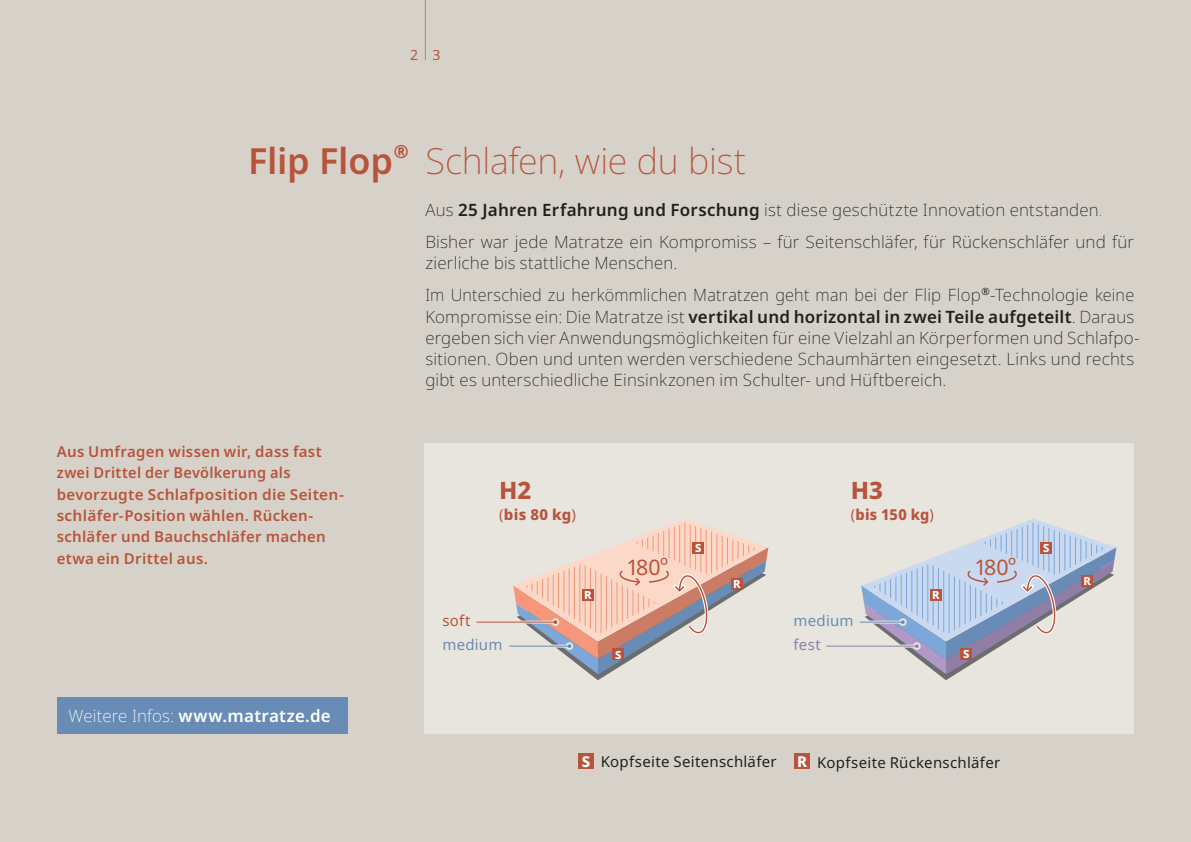
<style>
.page{position:relative;width:1191px;height:842px;background:#d7d2c9}
.page>*{position:absolute;margin:0;border:0;box-sizing:border-box;transform-origin:0 0}
.t1{font:200 36px "Noto Sans";letter-spacing:-.01em;color:#b8543c}
.t2{font:800 24px "Noto Sans";color:#b8543c}
.t3{font:21.4px "Noto Sans";letter-spacing:-.055em;color:#b8543c}
.t4{font:200 17px/21.2px "Noto Sans";letter-spacing:.015em;color:#231f20}
.t5{font:600 17px "Noto Sans";letter-spacing:.015em;color:#fff}
.t6{font:600 15px/21.2px "Noto Sans";letter-spacing:.02em;color:#b8543c}
.t7{font:15px "Noto Sans";letter-spacing:.02em;color:#231f20}
.t8{font:800 15px "Noto Sans";letter-spacing:.02em;color:#b8543c}
.t9{font:15px "Noto Sans";letter-spacing:.015em;color:#688cb6}
.t10{font:15px "Noto Sans";color:#b8543c}
.t11{font:15px "Noto Sans";color:#917ea7}
.t12{font:14px "Noto Sans";color:#b8543c}
.t13{font:800 11.2px "Noto Sans";color:#fff}
.s1{font-weight:600}
.s2{font-weight:200}
.s3{font-weight:100}
.s4{font-weight:400}
.s5{font-size:21.2px}
.s6{font-weight:800;color:#fff}
</style>
<div class="page">
<div style="left:424px;top:443px;width:710px;height:291px;background:#e8e5de"></div>
<div style="left:57px;top:697px;width:290px;height:37px;background:#688cb6"></div>
<hr style="left:425px;top:0;width:1px;height:60px;background:#cb7c64">
<div style="left:578px;top:753px;width:16px;height:16px;background:#b8543c"></div>
<div style="left:794px;top:753px;width:16px;height:16px;background:#b8543c"></div>
<svg style="left:513px;top:519px;width:255px;height:161px"></svg>
<div style="left:551px;top:618px;width:8px;height:8px;border:2px solid #e8e5de;border-radius:50%"></div>
<hr style="left:509px;top:646px;width:60px;height:1px;background:#688cb6">
<hr style="left:477px;top:622px;width:78px;height:1px;background:#b8543c">
<svg style="left:861px;top:519px;width:255px;height:161px"></svg>
<div style="left:899px;top:618px;width:7px;height:8px;border:2px solid #e8e5de;border-radius:50%"></div>
<hr style="left:826px;top:646px;width:90px;height:1px;background:#917ea7">
<hr style="left:860px;top:622px;width:42px;height:1px;background:#688cb6">
<p class="t12" style="left:410px;top:45px;width:32px">2 3</p>
<h1 class="t1" style="left:248px;top:135px;width:499px"><span class="s1">Flip Flop</span><sup>®</sup> Schlafen, wie du bist</h1>
<p class="t6" style="left:57px;top:441px;width:289px">Aus Umfragen wissen wir, dass fast zwei Drittel der Bevölkerung als bevorzugte Schlafposition die Seiten&shy;schläfer-Position wählen. Rücken&shy;schläfer und Bauchschläfer machen etwa ein Drittel aus.</p>
<p class="t5" style="left:69px;top:704px;width:264px"><span class="s2">Weitere Infos:</span> www.matratze.de</p>
<p class="t4" style="left:425px;top:194px;width:710px;line-height:31.8px">Aus <span class="s1">25 Jahren Erfahrung und Forschung</span> ist diese geschützte Innovation entstanden<span class="s3">.<br></span>Bisher war jede Matratze ein Kompromiss – für Seitenschläfer, für Rückenschläfer und für</p>
<p class="t4" style="left:425px;top:248px;width:710px;line-height:31.8px">zierliche bis stattliche Menschen.<br>Im Unterschied zu herkömmlichen Matratzen geht man bei der Flip Flop<sup>®</sup>-Technologie keine</p>
<p class="t4" style="left:425px;top:306px;width:716px">Kompromisse ein: Die Matratze ist <span class="s1">vertikal und horizontal in zwei Teile aufgeteilt</span>. Daraus ergeben sich vier Anwendungsmöglichkeiten für eine Vielzahl an Körperformen und Schlafpo&shy;sitionen. Oben und unten werden verschiedene Schaumhärten eingesetzt. Links und rechts gibt es unterschiedliche Einsinkzonen im Schulter- und Hüftbereich.</p>
<h2 class="t2" style="left:499px;top:473px;width:34px">H2</h2>
<p class="t8" style="left:499px;top:504px;width:78px"><span class="s4">(</span>bis 80 kg<span class="s4">)</span></p>
<h2 class="t2" style="left:850px;top:473px;width:34px">H3</h2>
<p class="t8" style="left:850px;top:504px;width:85px"><span class="s4">(</span>bis 150 kg<span class="s4">)</span></p>
<p class="t13" style="left:695px;top:540px;width:8px">S</p>
<p class="t13" style="left:1043px;top:540px;width:8px">S</p>
<p class="t3" style="left:626px;top:553px;width:43px">180<span class="s5">º</span></p>
<p class="t13" style="left:733px;top:575px;width:9px">R</p>
<p class="t3" style="left:974px;top:553px;width:43px">180<span class="s5">º</span></p>
<p class="t13" style="left:1083px;top:572px;width:9px">R</p>
<p class="t13" style="left:584px;top:587px;width:9px">R</p>
<p class="t13" style="left:932px;top:587px;width:9px">R</p>
<p class="t10" style="left:442px;top:610px;width:30px">soft</p>
<p class="t9" style="left:793px;top:610px;width:62px">medium</p>
<p class="t9" style="left:442px;top:634px;width:62px">medium</p>
<p class="t13" style="left:615px;top:646px;width:8px">S</p>
<p class="t11" style="left:793px;top:634px;width:29px">fest</p>
<p class="t13" style="left:963px;top:646px;width:8px">S</p>
<p class="t7" style="left:582px;top:751px;width:196px"><span class="s6">S</span> Kopfseite Seitenschläfer</p>
<p class="t7" style="left:797px;top:752px;width:204px"><span class="s6">R</span> Kopfseite Rückenschläfer</p>
</div>
